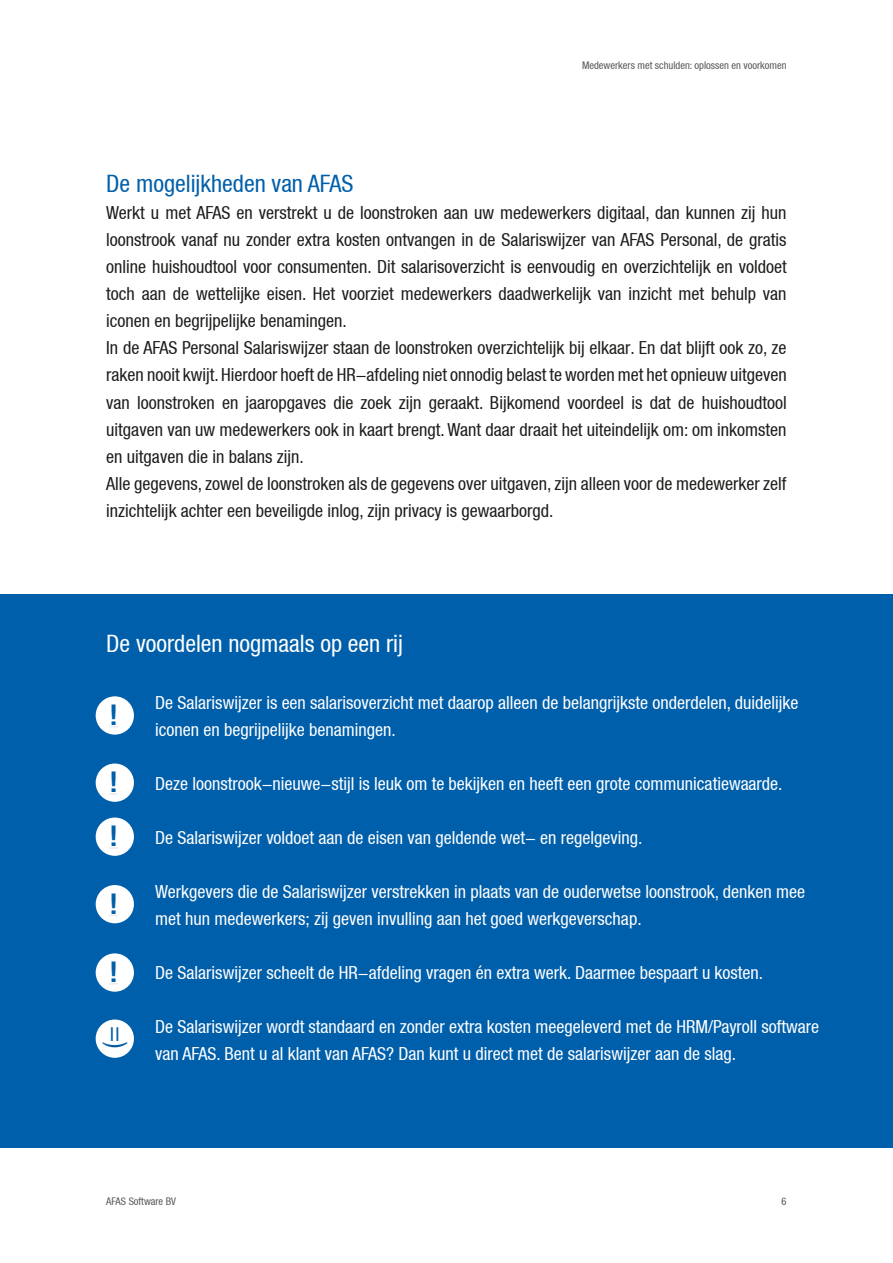
<style>
.page{position:relative;width:893px;height:1263px;background:#fff}
.page>*{position:absolute;margin:0;border:0;box-sizing:border-box;transform-origin:0 0}
.t1{font:700 condensed 28.5px/54px "Helvetica Neue LT";color:#005faa}
.t2{font:condensed 27px "Helvetica Neue LT";color:#005ca7}
.t3{font:condensed 24px "Helvetica Neue LT";color:#fff}
.t4{font:condensed 24px "Helvetica Neue LT";color:#005faa}
.t5{font:condensed 18px/27px "Helvetica Neue LT";color:#1d1d1b}
.t6{font:condensed 18px/27px "Helvetica Neue LT";color:#fff}
.t7{font:condensed 10.5px "Helvetica Neue LT";color:#575756}
</style>
<div class="page">
<div style="left:0;top:594px;width:893px;height:554px;background:#005faa"></div>
<div style="left:96px;top:696px;width:38px;height:39px;background:#fff;border-radius:50%"></div>
<div style="left:96px;top:763px;width:38px;height:39px;background:#fff;border-radius:50%"></div>
<svg style="left:109px;top:793px;width:9px;height:2px"></svg>
<div style="left:96px;top:817px;width:38px;height:39px;background:#fff;border-radius:50%"></div>
<svg style="left:109px;top:847px;width:9px;height:2px"></svg>
<div style="left:96px;top:885px;width:38px;height:38px;background:#fff;border-radius:50%"></div>
<div style="left:96px;top:953px;width:38px;height:39px;background:#fff;border-radius:50%"></div>
<div style="left:96px;top:1019px;width:38px;height:39px;background:#fff;border-radius:50%"></div>
<p class="t7" style="left:582px;top:59px;width:206px">Medewerkers met schulden: oplossen en voorkomen</p>
<h3 class="t4" style="left:106px;top:170px;width:249px">De mogelijkheden van AFAS</h3>
<p class="t5" style="left:106px;top:199px;width:682px">Werkt u met AFAS en verstrekt u de loonstroken aan uw medewerkers digitaal, dan kunnen zij hun loonstrook vanaf nu zonder extra kosten ontvangen in de Salariswijzer van AFAS Personal, de gratis online huishoudtool voor consumenten. Dit salarisoverzicht is eenvoudig en overzichtelijk en voldoet toch aan de wettelijke eisen. Het voorziet medewerkers daadwerkelijk van inzicht met behulp van iconen en begrijpelijke benamingen.<br>In de AFAS Personal Salariswijzer staan de loonstroken overzichtelijk bij elkaar. En dat blijft ook zo, ze raken nooit kwijt. Hierdoor hoeft de HR-afdeling niet onnodig belast te worden met het opnieuw uitgeven van loonstroken en jaaropgaves die zoek zijn geraakt. Bijkomend voordeel is dat de huishoudtool uitgaven van uw medewerkers ook in kaart brengt. Want daar draait het uiteindelijk om: om inkomsten en uitgaven die in balans zijn.<br>Alle gegevens, zowel de loonstroken als de gegevens over uitgaven, zijn alleen voor de medewerker zelf inzichtelijk achter een beveiligde inlog, zijn privacy is gewaarborgd.</p>
<h3 class="t3" style="left:106px;top:629px;width:298px">De voordelen nogmaals op een rij</h3>
<h1 class="t1" style="left:109px;top:688px;width:10px">!</h1>
<h1 class="t1" style="left:109px;top:755px;width:10px">! !</h1>
<h1 class="t1" style="left:109px;top:876px;width:10px">!</h1>
<h1 class="t1" style="left:109px;top:945px;width:10px">!</h1>
<h2 class="t2" style="left:133px;top:1026px;width:24px;rotate:90deg">=)</h2>
<p class="t6" style="left:155px;top:689px;width:645px">De Salariswijzer is een salarisoverzicht met daarop alleen de belangrijkste onderdelen, duidelijke iconen en begrijpelijke benamingen.</p>
<p class="t6" style="left:155px;top:770px;width:629px">Deze loonstrook-nieuwe-stijl is leuk om te bekijken en heeft een grote communicatiewaarde.</p>
<p class="t6" style="left:155px;top:824px;width:489px">De Salariswijzer voldoet aan de eisen van geldende wet- en regelgeving.</p>
<p class="t6" style="left:155px;top:878px;width:651px">Werkgevers die de Salariswijzer verstrekken in plaats van de ouderwetse loonstrook, denken mee met hun medewerkers; zij geven invulling aan het goed werkgeverschap.</p>
<p class="t6" style="left:155px;top:959px;width:610px">De Salariswijzer scheelt de HR-afdeling vragen én extra werk. Daarmee bespaart u kosten.</p>
<p class="t6" style="left:155px;top:1013px;width:665px">De Salariswijzer wordt standaard en zonder extra kosten meegeleverd met de HRM/Payroll software van AFAS. Bent u al klant van AFAS? Dan kunt u direct met de salariswijzer aan de slag.</p>
<p class="t7" style="left:106px;top:1196px;width:71px">AFAS Software BV</p>
<p class="t7" style="left:782px;top:1196px;width:7px">6</p>
</div>
